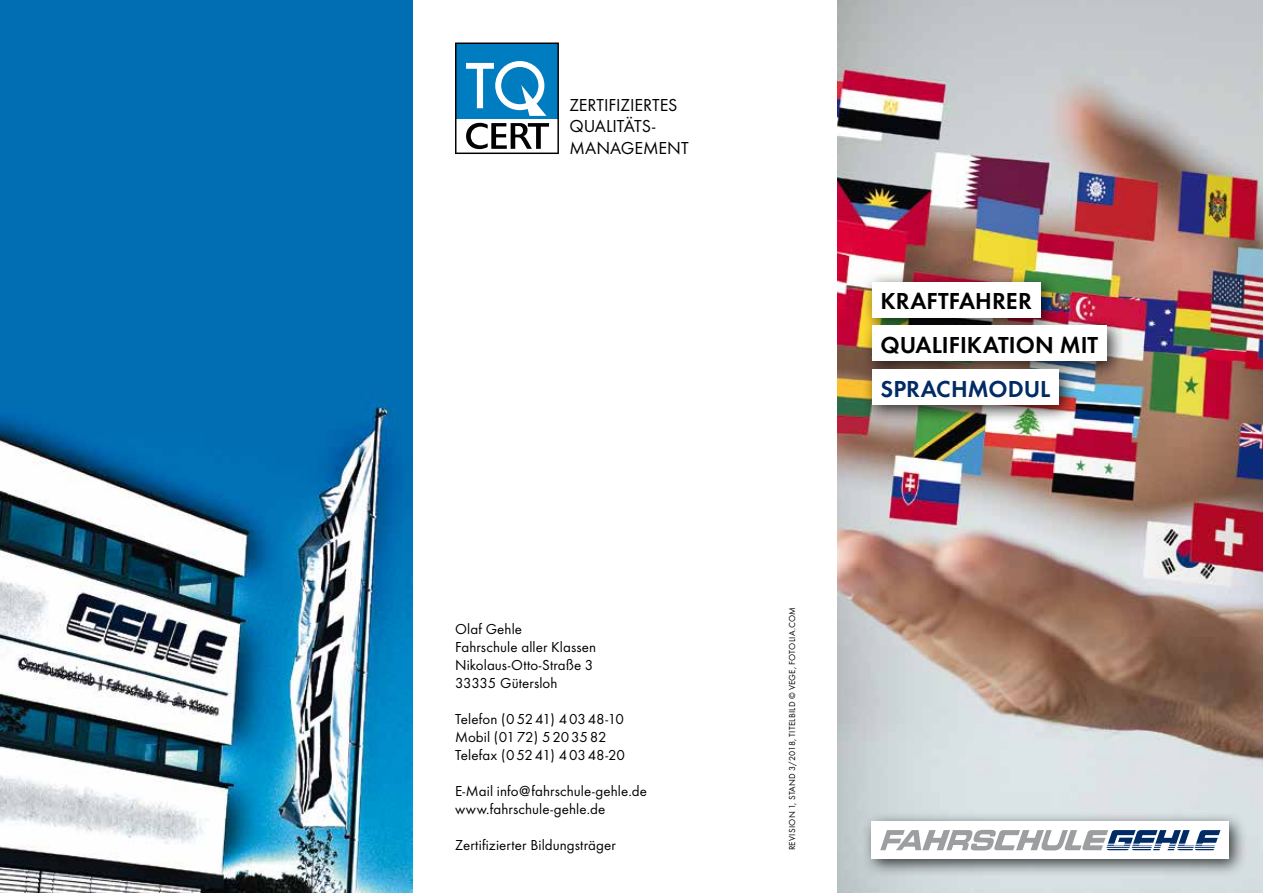
<style>
.page{position:relative;width:1263px;height:893px;background:#fff}
.page>*{position:absolute;margin:0;border:0;box-sizing:border-box;transform-origin:0 0}
.t1{font:600 24px/44px "Futura T";color:#000}
.t2{font:600 24px "Futura T";color:#002b65}
.t3{font:18px/21.6px "Futura T";color:#000}
.t4{font:15px/18px "Futura T";letter-spacing:.005em;color:#000}
.t5{font:9px "Futura T";letter-spacing:.025em;color:#000}
</style>
<div class="page">
<img style="left:838px;top:0;width:425px;height:893px">
<div style="left:862px;top:811px;width:385px;height:66px;background:#000;opacity:.75"></div>
<div style="left:872px;top:821px;width:357px;height:38px;background:#fff"></div>
<svg style="left:880px;top:830px;width:340px;height:20px"></svg>
<img style="left:0;top:0;width:412px;height:893px">
<svg style="left:455px;top:43px;width:104px;height:111px"></svg>
<div style="left:862px;top:272px;width:196px;height:63px;background:#000;opacity:.75"></div>
<div style="left:872px;top:282px;width:168px;height:35px;background:#fff"></div>
<div style="left:862px;top:316px;width:263px;height:63px;background:#000;opacity:.75"></div>
<div style="left:872px;top:326px;width:234px;height:35px;background:#fff"></div>
<div style="left:862px;top:360px;width:215px;height:63px;background:#000;opacity:.75"></div>
<div style="left:872px;top:370px;width:187px;height:35px;background:#fff"></div>
<p class="t3" style="left:569px;top:94px;width:121px">ZERTIFIZIERTES<br>QUALITÄTS-<br>MANAGEMENT</p>
<p class="t4" style="left:455px;top:620px;width:143px">Olaf Gehle<br>Fahrschule aller Klassen<br>Nikolaus-Otto-Straße 3<br>33335 Gütersloh</p>
<p class="t4" style="left:455px;top:710px;width:171px">Telefon (05241) 40348-10<br>Mobil (0172) 5203582<br>Telefax (05241) 40348-20</p>
<p class="t4" style="left:455px;top:782px;width:193px">E-Mail info@fahrschule-gehle.de www.fahrschule-gehle.de</p>
<p class="t4" style="left:455px;top:836px;width:162px">Zertifizierter Bildungsträger</p>
<p class="t5" style="left:787px;top:850px;width:245px;rotate:-90deg">REVISION 1, STAND 3/2018, TITELBILD © VEGE, FOTOLIA.COM</p>
<h1 class="t1" style="left:880px;top:278px;width:219px">KRAFTFAHRER<br>QUALIFIKATION MIT</h1>
<h1 class="t2" style="left:880px;top:374px;width:171px">SPRACHMODUL</h1>
</div>
